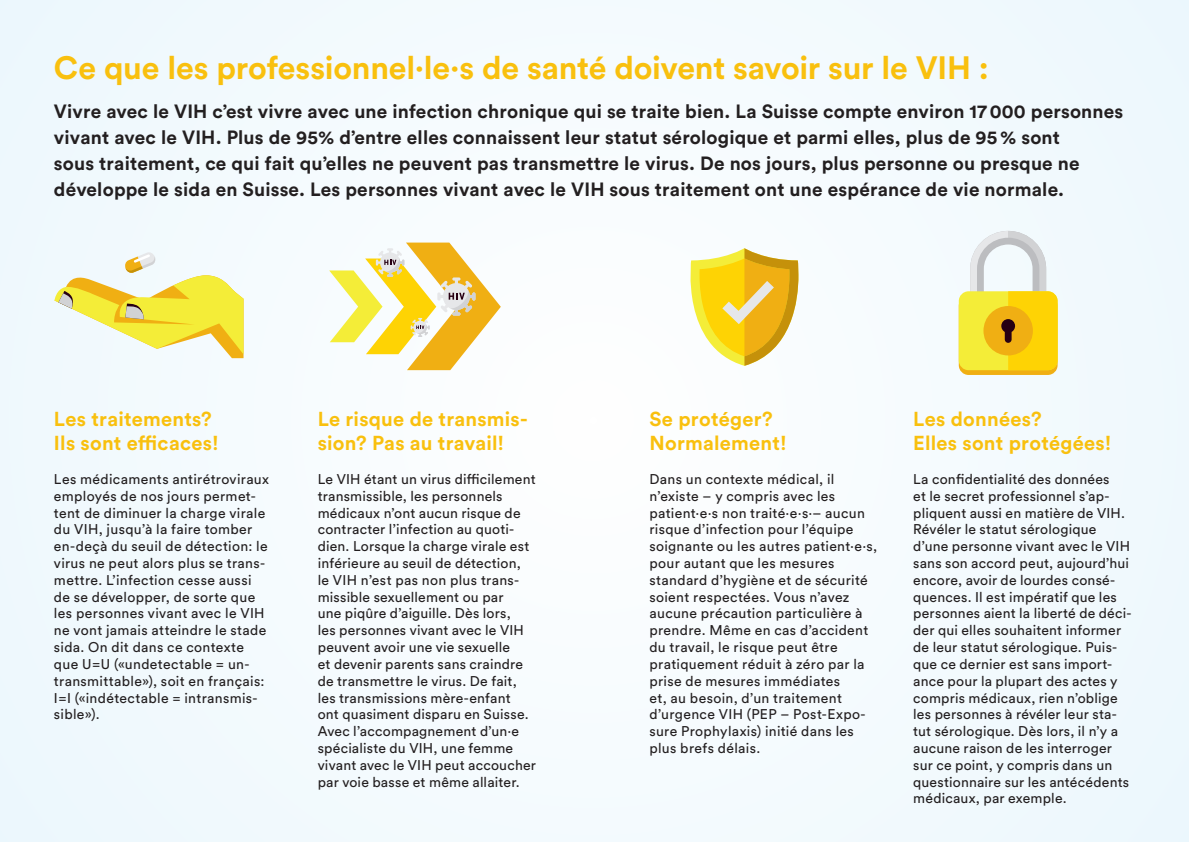
<style>
.page{position:relative;width:1189px;height:842px;background:#fff}
.page>*{position:absolute;margin:0;border:0;box-sizing:border-box;transform-origin:0 0}
.t1{font:700 32px "Circular Std";letter-spacing:-.005em;color:#f9c00e}
.t2{font:700 20px/24px "Circular Std";letter-spacing:.015em;color:#f9c00e}
.t3{font:700 19px/26px "Circular Std";letter-spacing:.01em;color:#231f20}
.t4{font:14px/16.8px "Circular Std";letter-spacing:.015em;color:#231f20}
</style>
<div class="page">
<div style="left:0;top:0;width:1189px;height:841px;background:#f4fafe"></div>
<svg style="left:54px;top:252px;width:189px;height:106px"></svg>
<svg style="left:329px;top:242px;width:172px;height:128px"></svg>
<svg style="left:690px;top:248px;width:109px;height:117px"></svg>
<div style="left:958px;top:296px;width:99px;height:79px;background:#f0af13;border-radius:10px"></div>
<div style="left:958px;top:291px;width:99px;height:79px;background:#f4ed38;border-radius:10px"></div>
<svg style="left:970px;top:231px;width:87px;height:139px"></svg>
<h1 class="t1" style="left:54px;top:47px;width:936px">Ce que les professionnel·le·s de santé doivent savoir sur le VIH :</h1>
<p class="t3" style="left:54px;top:97px;width:1070px">Vivre avec le VIH c’est vivre avec une infection chronique qui se traite bien. La Suisse compte environ 17000 personnes vivant avec le VIH. Plus de 95% d’entre elles connaissent leur statut sérologique et parmi elles, plus de 95 % sont<br>sous traitement, ce qui fait qu’elles ne peuvent pas transmettre le virus. De nos jours, plus personne ou presque ne développe le sida en Suisse. Les personnes vivant avec le VIH sous traitement ont une espérance de vie normale.</p>
<h2 class="t2" style="left:54px;top:406px;width:166px">Les traitements?<br>Ils sont efficaces!</h2>
<p class="t4" style="left:54px;top:470px;width:217px">Les médicaments antirétroviraux employés de nos jours permet&shy;tent de diminuer la charge virale du VIH, jusqu’à la faire tomber en-deçà du seuil de détection: le virus ne peut alors plus se trans&shy;mettre. L’infection cesse aussi de se développer, de sorte que les personnes vivant avec le VIH ne vont jamais atteindre le stade sida. On dit dans ce contexte que U=U («undetectable = un&shy;transmittable»), soit en français:<br>I=I («indétectable = intransmis&shy;sible»).</p>
<h2 class="t2" style="left:318px;top:406px;width:212px">Le risque de transmis&shy;sion? Pas au travail!</h2>
<p class="t4" style="left:318px;top:470px;width:220px">Le VIH étant un virus difficilement transmissible, les personnels médicaux n’ont aucun risque de contracter l’infection au quoti&shy;dien. Lorsque la charge virale est inférieure au seuil de détection,<br>le VIH n’est pas non plus trans&shy;missible sexuellement ou par<br>une piqûre d’aiguille. Dès lors,<br>les personnes vivant avec le VIH peuvent avoir une vie sexuelle<br>et devenir parents sans craindre de transmettre le virus. De fait, les transmissions mère-enfant<br>ont quasiment disparu en Suisse.<br>Avec l’accompagnement d’un·e spécialiste du VIH, une femme vivant avec le VIH peut accoucher par voie basse et même allaiter.</p>
<h2 class="t2" style="left:649px;top:406px;width:139px">Se protéger?<br>Normalement!</h2>
<p class="t4" style="left:649px;top:470px;width:229px">Dans un contexte médical, il n’existe – y compris avec les patient·e·s non traité·e·s·– aucun risque d’infection pour l’équipe soignante ou les autres patient·e·s, pour autant que les mesures standard d’hygiène et de sécurité soient respectées. Vous n’avez aucune précaution particulière à prendre. Même en cas d’accident du travail, le risque peut être pratiquement réduit à zéro par la prise de mesures immédiates<br>et, au besoin, d’un traitement d’urgence VIH (PEP – Post-Expo&shy;sure Prophylaxis) initié dans les plus brefs délais.</p>
<h2 class="t2" style="left:913px;top:406px;width:200px">Les données?<br>Elles sont protégées!</h2>
<p class="t4" style="left:913px;top:470px;width:220px">La confidentialité des données<br>et le secret professionnel s’ap&shy;pliquent aussi en matière de VIH.<br>Révéler le statut sérologique d’une personne vivant avec le VIH sans son accord peut, aujourd’hui encore, avoir de lourdes consé&shy;quences. Il est impératif que les personnes aient la liberté de déci&shy;der qui elles souhaitent informer de leur statut sérologique. Puis&shy;que ce dernier est sans import&shy;ance pour la plupart des actes y compris médicaux, rien n’oblige les personnes à révéler leur sta&shy;tut sérologique. Dès lors, il n’y a aucune raison de les interroger sur ce point, y compris dans un questionnaire sur les antécédents médicaux, par exemple.</p>
</div>
